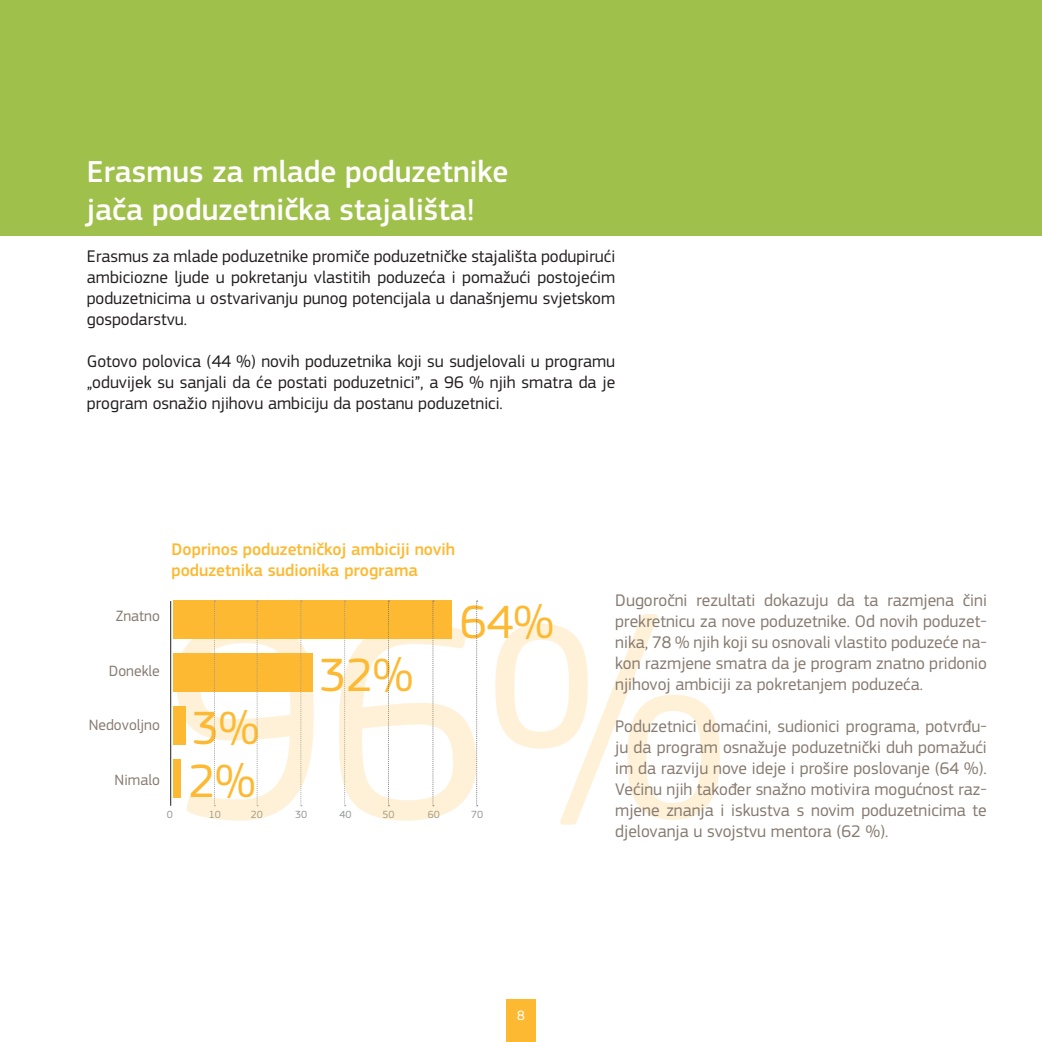
<style>
.page{position:relative;width:1042px;height:1042px;background:#fff}
.page>*{position:absolute;margin:0;border:0;box-sizing:border-box;transform-origin:0 0}
.t1{font:291.55px "EC Square Sans Pro";color:#fdb931}
.t2{font:48.65px/52.5px "EC Square Sans Pro";color:#fdb931}
.t3{font:500 31.5px/37.8px "EC Square Sans Pro";color:#fff}
.t4{font:17.5px/21px "EC Square Sans Pro";color:#877a70;text-align:justify}
.t5{font:17.5px/21px "EC Square Sans Pro";color:#231f20;text-align:justify}
.t6{font:500 17.5px/21px "EC Square Sans Pro";color:#fdb931}
.t7{font:15.58px "EC Square Sans Pro";color:#877a70}
.t8{font:14px "EC Square Sans Pro";color:#fff}
.t9{font:10.85px "EC Square Sans Pro";color:#939598}
</style>
<div class="page">
<div style="left:173px;top:601px;width:278px;height:38px;background:#fdb931"></div>
<div style="left:173px;top:653px;width:139px;height:39px;background:#fdb931"></div>
<div style="left:173px;top:706px;width:12px;height:39px;background:#fdb931"></div>
<div style="left:173px;top:759px;width:8px;height:38px;background:#fdb931"></div>
<hr style="left:170px;top:601px;width:1px;height:205px;background:#231f20">
<svg style="left:214px;top:601px;width:1px;height:205px"></svg>
<svg style="left:257px;top:601px;width:1px;height:205px"></svg>
<svg style="left:300px;top:601px;width:2px;height:205px"></svg>
<svg style="left:344px;top:601px;width:2px;height:205px"></svg>
<svg style="left:388px;top:601px;width:1px;height:205px"></svg>
<svg style="left:432px;top:601px;width:2px;height:205px"></svg>
<svg style="left:476px;top:601px;width:2px;height:205px"></svg>
<div style="left:0;top:0;width:1042px;height:236px;background:#a0c04c"></div>
<div style="left:506px;top:1000px;width:29px;height:42px;background:#fdb931"></div>
<p class="t3" style="left:87px;top:154px;width:423px">Erasmus za mlade poduzetnike jača poduzetnička stajališta!</p>
<p class="t5" style="left:87px;top:246px;width:530px">Erasmus za mlade poduzetnike promiče poduzetničke stajališta podupirući ambiciozne ljude u pokretanju vlastitih poduzeća i pomažući postojećim poduzetnicima u ostvarivanju punog potencijala u današnjemu svjetskom gospodarstvu.</p>
<p class="t5" style="left:87px;top:351px;width:530px">Gotovo polovica (44 %) novih poduzetnika koji su sudjelovali u programu „oduvijek su sanjali da će postati poduzetnici”, a 96 % njih smatra da je program osnažio njihovu ambiciju da postanu poduzetnici.</p>
<p class="t6" style="left:172px;top:539px;width:285px">Doprinos poduzetničkoj ambiciji novih poduzetnika sudionika programa</p>
<p class="t4" style="left:615px;top:590px;width:373px">Dugoročni rezultati dokazuju da ta razmjena čini prekretnicu za nove poduzetnike. Od novih poduzet&shy;nika, 78 % njih koji su osnovali vlastito poduzeće na&shy;kon razmjene smatra da je program znatno pridonio njihovoj ambiciji za pokretanjem poduzeća.</p>
<p class="t4" style="left:615px;top:716px;width:373px">Poduzetnici domaćini, sudionici programa, potvrđu&shy;ju da program osnažuje poduzetnički duh pomažući im da razviju nove ideje i prošire poslovanje (64 %).<br>Većinu njih također snažno motivira mogućnost raz&shy;mjene znanja i iskustva s novim poduzetnicima te djelovanja u svojstvu mentora (62 %).</p>
<p class="t2" style="left:460px;top:596px;width:95px">64%</p>
<p class="t7" style="left:116px;top:607px;width:46px">Znatno</p>
<h1 class="t1" style="left:164px;top:552px;width:565px">96%</h1>
<p class="t2" style="left:319px;top:649px;width:95px">32%</p>
<p class="t7" style="left:109px;top:661px;width:53px">Donekle</p>
<p class="t2" style="left:189px;top:702px;width:72px">3%<br>2%</p>
<p class="t7" style="left:89px;top:716px;width:73px">Nedovoljno</p>
<p class="t7" style="left:115px;top:770px;width:47px">Nimalo</p>
<p class="t9" style="left:167px;top:808px;width:8px">0</p>
<p class="t9" style="left:209px;top:808px;width:14px">10</p>
<p class="t9" style="left:251px;top:808px;width:14px">20</p>
<p class="t9" style="left:295px;top:808px;width:14px">30</p>
<p class="t9" style="left:339px;top:808px;width:14px">40</p>
<p class="t9" style="left:383px;top:808px;width:14px">50</p>
<p class="t9" style="left:428px;top:808px;width:14px">60</p>
<p class="t9" style="left:471px;top:808px;width:14px">70</p>
<p class="t8" style="left:517px;top:1007px;width:9px">8</p>
</div>
